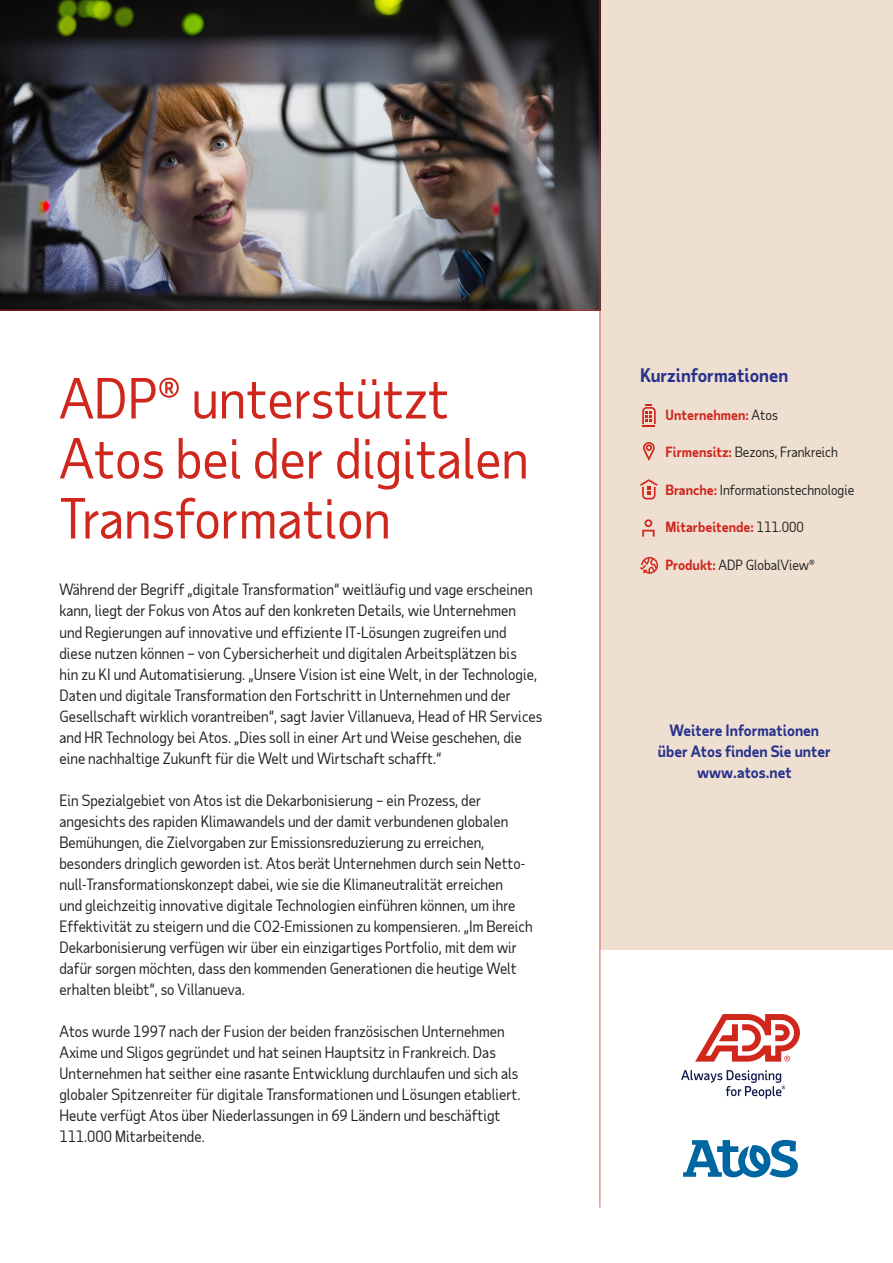
<style>
.page{position:relative;width:893px;height:1263px;background:#fff}
.page>*{position:absolute;margin:0;border:0;box-sizing:border-box;transform-origin:0 0}
.Case_study_title{font:54px/60px "Taub Sans";color:#d0271d}
.Accent_-_vitals{font:700 18px "Taub Sans";color:#26328c}
.Body{font:15px/21px "Taub Sans";color:#222}
.Second-level_heading{font:700 15px/21px "Taub Sans";color:#26328c;text-align:center}
.Accent_-_vitals-2{font:13.5px "Taub Sans";color:#222}
.Accent_-_vitals-3{font:700 13.5px "Taub Sans";color:#d0271d}
.s1{font-weight:400;color:#222}
.s2{font-weight:700;color:#d0271d}
</style>
<div class="page">
<div style="left:600px;top:0;width:293px;height:949px;background:#efdfd1"></div>
<img style="left:0;top:0;width:599px;height:309px">
<hr style="left:599px;top:0;width:2px;height:1207px;background:#d0271d">
<hr style="left:0;top:309px;width:601px;height:2px;background:#d0271d">
<svg style="left:681px;top:1070px;width:104px;height:29px"></svg>
<svg style="left:695px;top:1014px;width:105px;height:47px"></svg>
<svg style="left:640px;top:479px;width:18px;height:20px"></svg>
<svg style="left:640px;top:557px;width:18px;height:17px"></svg>
<svg style="left:642px;top:405px;width:14px;height:21px"></svg>
<svg style="left:643px;top:442px;width:12px;height:19px"></svg>
<svg style="left:642px;top:519px;width:13px;height:18px"></svg>
<svg style="left:683px;top:1140px;width:115px;height:37px"></svg>
<p class="Case_study_title" style="left:59px;top:367px;width:471px">ADP® unterstützt<br>Atos bei der digitalen<br>Transformation</p>
<p class="Body" style="left:59px;top:579px;width:484px">Während der Begriff „digitale Transformation“ weitläufig und vage erscheinen kann, liegt der Fokus von Atos auf den konkreten Details, wie Unternehmen und Regierungen auf innovative und effiziente IT-Lösungen zugreifen und diese nutzen können – von Cybersicherheit und digitalen Arbeitsplätzen bis<br>hin zu KI und Automatisierung. „Unsere Vision ist eine Welt, in der Technologie, Daten und digitale Transformation den Fortschritt in Unternehmen und der Gesellschaft wirklich vorantreiben“, sagt Javier Villanueva, Head of HR Services and HR Technology bei Atos. „Dies soll in einer Art und Weise geschehen, die eine nachhaltige Zukunft für die Welt und Wirtschaft schafft.“</p>
<p class="Body" style="left:59px;top:789px;width:475px">Ein Spezialgebiet von Atos ist die Dekarbonisierung – ein Prozess, der angesichts des rapiden Klimawandels und der damit verbundenen globalen Bemühungen, die Zielvorgaben zur Emissionsreduzierung zu erreichen, besonders dringlich geworden ist. Atos berät Unternehmen durch sein Netto&shy;null-Transformationskonzept dabei, wie sie die Klimaneutralität erreichen<br>und gleichzeitig innovative digitale Technologien einführen können, um ihre Effektivität zu steigern und die CO2-Emissionen zu kompensieren. „Im Bereich Dekarbonisierung verfügen wir über ein einzigartiges Portfolio, mit dem wir dafür sorgen möchten, dass den kommenden Generationen die heutige Welt erhalten bleibt“, so Villanueva.</p>
<p class="Body" style="left:59px;top:1020px;width:463px">Atos wurde 1997 nach der Fusion der beiden französischen Unternehmen Axime und Sligos gegründet und hat seinen Hauptsitz in Frankreich. Das Unternehmen hat seither eine rasante Entwicklung durchlaufen und sich als globaler Spitzenreiter für digitale Transformationen und Lösungen etabliert.<br>Heute verfügt Atos über Niederlassungen in 69 Ländern und beschäftigt 111.000 Mitarbeitende.</p>
<p class="Accent_-_vitals" style="left:640px;top:364px;width:150px">Kurzinformationen</p>
<p class="Accent_-_vitals-3" style="left:665px;top:406px;width:114px">Unternehmen: <span class="s1">Atos</span></p>
<p class="Accent_-_vitals-2" style="left:665px;top:444px;width:174px"><span class="s2">Firmensitz:</span> Bezons, Frankreich</p>
<p class="Accent_-_vitals-2" style="left:665px;top:481px;width:190px"><span class="s2">Branche:</span> Informationstechnologie</p>
<p class="Accent_-_vitals-3" style="left:665px;top:518px;width:140px">Mitarbeitende: <span class="s1">111.000</span></p>
<p class="Accent_-_vitals-2" style="left:665px;top:556px;width:151px"><span class="s2">Produkt:</span> ADP GlobalView®</p>
<p class="Second-level_heading" style="left:658px;top:720px;width:174px">Weitere Informationen über Atos finden Sie unter www.atos.net</p>
</div>
